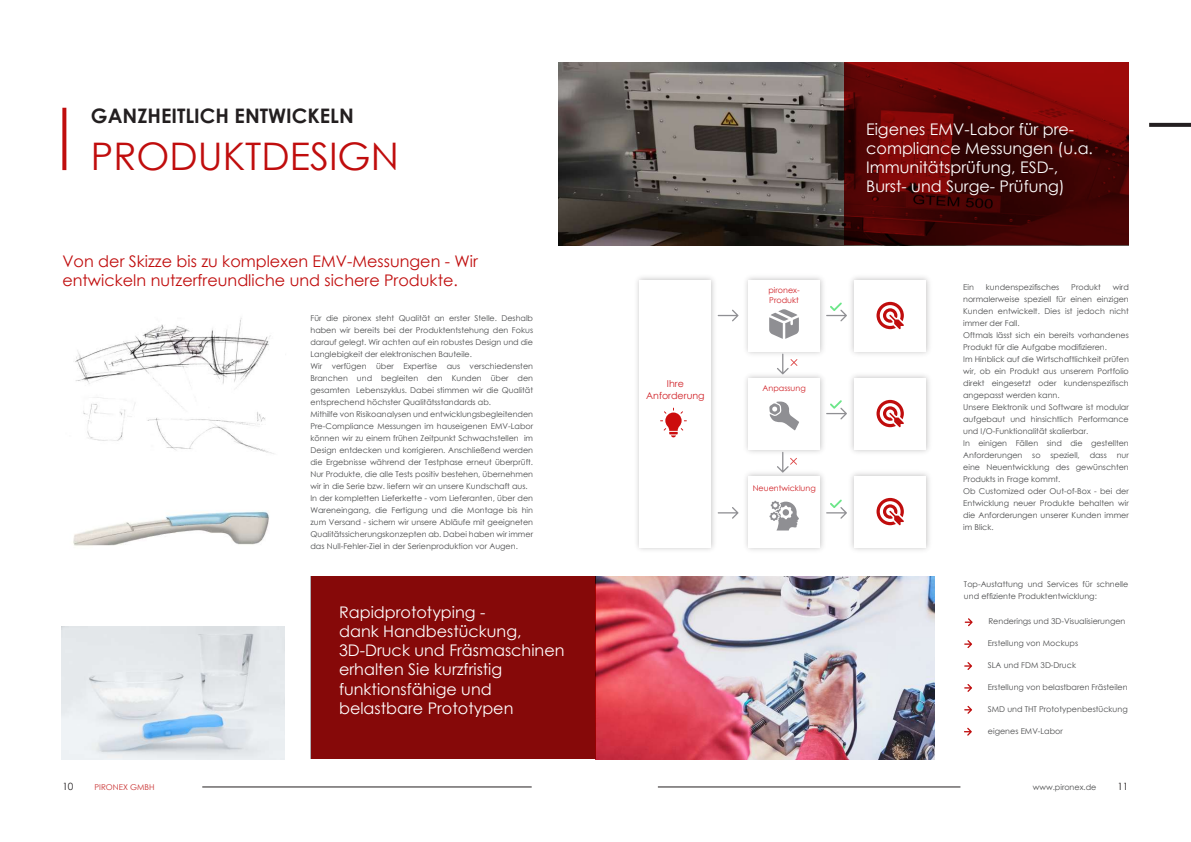
<style>
.page{position:relative;width:1191px;height:842px;background:#fff}
.page>*{position:absolute;margin:0;border:0;box-sizing:border-box;transform-origin:0 0}
.t1{font:38px "Century Gothic";color:#c00d0d}
.t2{font:700 20px "Century Gothic";color:#231f20}
.t3{font:16px/19.2px "Century Gothic";color:#fff}
.t4{font:16px/19.2px "Century Gothic";color:#c00d0d}
.t5{font:10px "Century Gothic";color:#231f20}
.t6{font:9.5px/11.4px "Century Gothic";color:#d02026;text-align:center}
.t7{font:8px/12px "Century Gothic";color:#4b4c4d}
.t8{font:8px/9.6px "Century Gothic";color:#d02026}
.t9{font:8px "Century Gothic";color:#c93131}
</style>
<div class="page">
<img style="left:595px;top:576px;width:339px;height:183px">
<div style="left:310px;top:576px;width:285px;height:183px;background:#860909"></div>
<img style="left:558px;top:62px;width:286px;height:183px">
<svg style="left:62px;top:108px;width:4px;height:62px"></svg>
<svg style="left:1149px;top:123px;width:42px;height:4px"></svg>
<svg style="left:844px;top:62px;width:284px;height:183px;background:#5b0505"></svg>
<img style="left:73px;top:318px;width:201px;height:136px">
<img style="left:73px;top:511px;width:196px;height:35px">
<img style="left:61px;top:627px;width:224px;height:132px">
<img style="left:637px;top:277px;width:77px;height:273px">
<div style="left:640px;top:280px;width:71px;height:267px;background:#fff"></div>
<svg style="left:660px;top:408px;width:27px;height:29px"></svg>
<svg style="left:876px;top:498px;width:28px;height:27px"></svg>
<svg style="left:876px;top:400px;width:28px;height:27px"></svg>
<svg style="left:876px;top:302px;width:28px;height:27px"></svg>
<svg style="left:769px;top:501px;width:30px;height:29px"></svg>
<svg style="left:769px;top:402px;width:30px;height:28px"></svg>
<svg style="left:769px;top:309px;width:30px;height:30px"></svg>
<svg style="left:717px;top:310px;width:21px;height:11px"></svg>
<svg style="left:717px;top:507px;width:21px;height:12px"></svg>
<svg style="left:826px;top:500px;width:21px;height:19px"></svg>
<svg style="left:826px;top:400px;width:21px;height:19px"></svg>
<svg style="left:826px;top:303px;width:21px;height:18px"></svg>
<svg style="left:777px;top:452px;width:20px;height:21px"></svg>
<svg style="left:777px;top:354px;width:20px;height:20px"></svg>
<svg style="left:964px;top:618px;width:8px;height:8px"></svg>
<svg style="left:964px;top:662px;width:8px;height:8px"></svg>
<svg style="left:964px;top:706px;width:8px;height:8px"></svg>
<svg style="left:964px;top:684px;width:8px;height:8px"></svg>
<svg style="left:964px;top:640px;width:8px;height:8px"></svg>
<svg style="left:964px;top:728px;width:8px;height:8px"></svg>
<hr style="left:202px;top:787px;width:329px;height:1px;background:#231f20">
<hr style="left:658px;top:787px;width:302px;height:1px;background:#231f20">
<h2 class="t2" style="left:91px;top:100px;width:264px">GANZHEITLICH ENTWICKELN</h2>
<h1 class="t1" style="left:91px;top:129px;width:309px">PRODUKTDESIGN</h1>
<h3 class="t4" style="left:62px;top:251px;width:417px">Von der Skizze bis zu komplexen EMV-Messungen - Wir entwickeln nutzerfreundliche und sichere Produkte.</h3>
<p class="t7" style="left:310px;top:312px;width:224px">Für die pironex steht Qualität an erster Stelle. Deshalb haben wir bereits bei der Produktentstehung den Fokus darauf gelegt. Wir achten auf ein robustes Design und die Langlebigkeit der elektronischen Bauteile.<br>Wir verfügen über Expertise aus verschiedensten Branchen und begleiten den Kunden über den gesamten Lebenszyklus. Dabei stimmen wir die Qualität entsprechend höchster Qualitätsstandards ab.<br>Mithilfe von Risikoanalysen und entwicklungsbegleitenden Pre-Compliance Messungen im hauseigenen EMV-Labor können wir zu einem frühen Zeitpunkt Schwachstellen im Design entdecken und korrigieren. Anschließend werden die Ergebnisse während der Testphase erneut überprüft.<br>Nur Produkte, die alle Tests positiv bestehen, übernehmen wir in die Serie bzw. liefern wir an unsere Kundschaft aus.<br>In der kompletten Lieferkette - vom Lieferanten, über den Wareneingang, die Fertigung und die Montage bis hin zum Versand - sichern wir unsere Abläufe mit geeigneten Qualitätssicherungskonzepten ab. Dabei haben wir immer das Null-Fehler-Ziel in der Serienproduktion vor Augen.</p>
<h3 class="t3" style="left:339px;top:602px;width:227px">Rapidprototyping -<br>dank Handbestückung,<br>3D-Druck und Fräsmaschinen erhalten Sie kurzfristig funktionsfähige und belastbare Prototypen</h3>
<p class="t6" style="left:646px;top:378px;width:60px">Ihre<br>Anforderung</p>
<p class="t8" style="left:768px;top:286px;width:33px">pironex-<br>Produkt</p>
<p class="t8" style="left:762px;top:383px;width:45px">Anpassung</p>
<p class="t8" style="left:752px;top:483px;width:65px">Neuentwicklung</p>
<h3 class="t3" style="left:866px;top:119px;width:228px">Eigenes EMV-Labor für pre&shy;compliance Messungen (u.a.<br>Immunitätsprüfung, ESD-,<br>Burst- und Surge- Prüfung)</h3>
<p class="t7" style="left:963px;top:280px;width:167px;text-indent:149px">wird normalerweise speziell für einen einzigen Kunden entwickelt. Dies ist jedoch nicht immer der Fall.<br>Oftmals lässt sich ein bereits vorhandenes Produkt für die Aufgabe modifizieren.<br>Im Hinblick auf die Wirtschaftlichkeit prüfen wir, ob ein Produkt aus unserem Portfolio direkt eingesetzt oder kundenspezifisch angepasst werden kann.<br>Unsere Elektronik und Software ist modular aufgebaut und hinsichtlich Performance und I/O-Funktionalität skalierbar.<br>In einigen Fällen sind die gestellten Anforderungen so speziell, dass nur eine Neuentwicklung des gewünschten Produkts in Frage kommt.<br>Ob Customized oder Out-of-Box - bei der Entwicklung neuer Produkte behalten wir die Anforderungen unserer Kunden immer im Blick.</p>
<p class="t7" style="left:963px;top:280px;width:12px">Ein</p>
<p class="t7" style="left:986px;top:280px;width:75px">kundenspezifisches</p>
<p class="t7" style="left:1071px;top:280px;width:31px">Produkt</p>
<p class="t7" style="left:964px;top:578px;width:166px">Top-Austattung und Services für schnelle und effiziente Produktentwicklung:</p>
<p class="t7" style="left:988px;top:637px;width:92px">Erstellung von Mockups</p>
<p class="t7" style="left:988px;top:615px;width:139px">Renderings und 3D-Visualisierungen</p>
<p class="t7" style="left:988px;top:659px;width:90px">SLA und FDM 3D-Druck</p>
<p class="t7" style="left:988px;top:703px;width:141px">SMD und THT Prototypenbestückung</p>
<p class="t7" style="left:988px;top:681px;width:141px">Erstellung von belastbaren Frästeilen</p>
<p class="t7" style="left:988px;top:725px;width:76px">eigenes EMV-Labor</p>
<p class="t5" style="left:62px;top:780px;width:13px">10</p>
<p class="t9" style="left:94px;top:782px;width:62px">PIRONEX GMBH</p>
<p class="t7" style="left:1032px;top:781px;width:65px">www.pironex.de</p>
<p class="t5" style="left:1117px;top:779px;width:13px">11</p>
</div>
